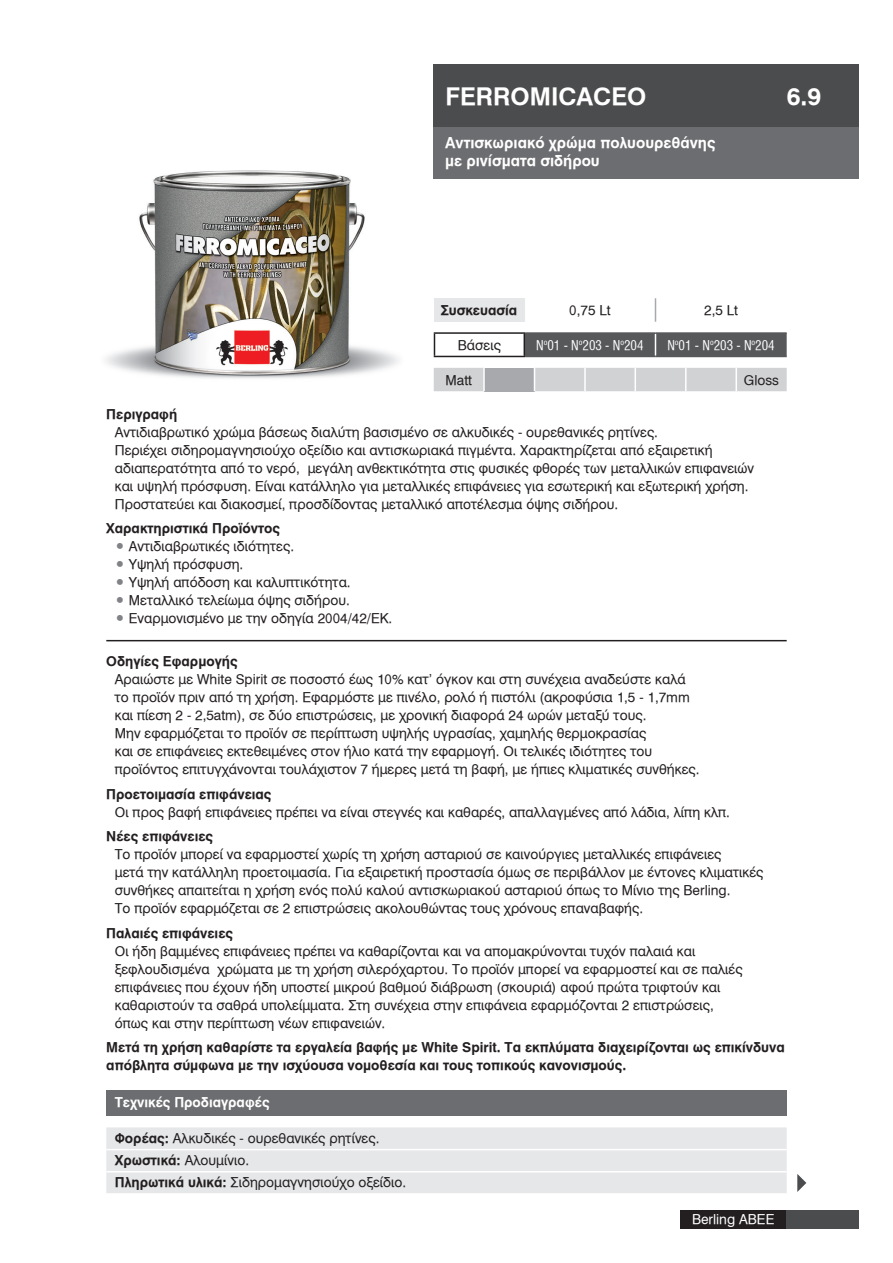
<style>
.page{position:relative;width:893px;height:1263px;background:#fff}
.page>*{position:absolute;margin:0;border:0;box-sizing:border-box;transform-origin:0 0}
.t1{font:24px "UB Helvetica Bold";color:#fff}
.t2{font:15px/18px "UB Helvetica Bold";color:#fff}
.t3{font:13.5px/18px "UB Helvetica";color:#231f20}
.t4{font:13.5px/18px "UB Helvetica Bold";color:#231f20}
.t5{font:13.5px "UB Helvetica Cond";color:#fff}
.t6{font:13.5px "UB Helvetica Bold";color:#fff}
.t7{font:13.5px "UB Helvetica";color:#fff}
.s1{font-family:"UB Helvetica Bold"}
.s2{color:#808285}
</style>
<div class="page">
<img style="left:106px;top:121px;width:346px;height:271px">
<div style="left:680px;top:1210px;width:107px;height:19px;background:#231f20"></div>
<div style="left:787px;top:1210px;width:72px;height:19px;background:#4b4c4d"></div>
<div style="left:434px;top:64px;width:425px;height:64px;background:#4b4c4d"></div>
<div style="left:434px;top:128px;width:425px;height:51px;background:#6c6d70"></div>
<svg style="left:434px;top:368px;width:353px;height:23px"></svg>
<hr style="left:735px;top:368px;width:2px;height:23px;background:#fff">
<hr style="left:434px;top:332px;width:91px;height:2px;background:#231f20">
<svg style="left:434px;top:334px;width:1px;height:22px"></svg>
<div style="left:524px;top:333px;width:263px;height:23px;background:#57585a"></div>
<hr style="left:434px;top:356px;width:91px;height:1px;background:#231f20">
<hr style="left:525px;top:332px;width:130px;height:2px;background:#57585a">
<hr style="left:655px;top:332px;width:132px;height:2px;background:#57585a">
<hr style="left:525px;top:356px;width:130px;height:1px;background:#57585a">
<hr style="left:655px;top:356px;width:132px;height:1px;background:#57585a">
<div style="left:434px;top:298px;width:90px;height:24px;background:#e6e7e9"></div>
<svg style="left:524px;top:298px;width:133px;height:24px"></svg>
<hr style="left:106px;top:640px;width:681px;height:1px;background:#231f20">
<div style="left:106px;top:1090px;width:681px;height:26px;background:#6c6d70"></div>
<div style="left:106px;top:1127px;width:681px;height:66px;background:#e6e7e9"></div>
<hr style="left:106px;top:1149px;width:681px;height:1px;background:#fff">
<hr style="left:106px;top:1171px;width:681px;height:1px;background:#fff">
<svg style="left:797px;top:1174px;width:9px;height:18px"></svg>
<p class="t1" style="left:445px;top:82px;width:203px">FERROMICACEO</p>
<p class="t1" style="left:787px;top:82px;width:36px">6.9</p>
<p class="t2" style="left:445px;top:134px;width:272px">Αντισκωριακό χρώμα πολυουρεθάνης με ρινίσματα σιδήρου</p>
<p class="t4" style="left:441px;top:301px;width:78px">Συσκευασία</p>
<p class="t3" style="left:569px;top:301px;width:43px">0,75 Lt</p>
<p class="t3" style="left:704px;top:301px;width:35px">2,5 Lt</p>
<p class="t3" style="left:458px;top:336px;width:45px">Βάσεις</p>
<p class="t5" style="left:536px;top:338px;width:109px">Ν<sup>ο</sup>01 - Ν<sup>ο</sup>203 - Ν<sup>ο</sup>204</p>
<p class="t5" style="left:667px;top:338px;width:109px">Ν<sup>ο</sup>01 - Ν<sup>ο</sup>203 - Ν<sup>ο</sup>204</p>
<p class="t3" style="left:446px;top:371px;width:28px">Matt</p>
<p class="t3" style="left:744px;top:371px;width:37px">Gloss</p>
<p class="t3" style="left:115px;top:405px;width:641px;text-indent:-9px"><span class="s1">Περιγραφή<br></span>Αντιδιαβρωτικό χρώμα βάσεως διαλύτη βασισμένο σε αλκυδικές - ουρεθανικές ρητίνες.<br>Περιέχει σιδηρομαγνησιούχο οξείδιο και αντισκωριακά πιγμέντα. Χαρακτηρίζεται από εξαιρετική αδιαπερατότητα από το νερό, μεγάλη ανθεκτικότητα στις φυσικές φθορές των μεταλλικών επιφανειών και υψηλή πρόσφυση. Είναι κατάλληλο για μεταλλικές επιφάνειες για εσωτερική και εξωτερική χρήση.<br>Προστατεύει και διακοσμεί, προσδίδοντας μεταλλικό αποτέλεσμα όψης σιδήρου.</p>
<p class="t4" style="left:106px;top:519px;width:175px">Χαρακτηριστικά Προϊόντος</p>
<p class="t3" style="left:115px;top:537px;width:181px"><span class="s2">•</span> Αντιδιαβρωτικές ιδιότητες.</p>
<p class="t3" style="left:115px;top:555px;width:130px"><span class="s2">•</span> Υψηλή πρόσφυση.</p>
<p class="t3" style="left:115px;top:573px;width:237px"><span class="s2">•</span> Υψηλή απόδοση και καλυπτικότητα.</p>
<p class="t3" style="left:115px;top:591px;width:237px"><span class="s2">•</span> Μεταλλικό τελείωμα όψης σιδήρου.</p>
<p class="t3" style="left:115px;top:609px;width:279px"><span class="s2">•</span> Εναρμονισμένο με την οδηγία 2004/42/ΕΚ.</p>
<p class="t3" style="left:115px;top:653px;width:586px;text-indent:-9px"><span class="s1">Οδηγίες Εφαρμογής<br></span>Αραιώστε με White Spirit σε ποσοστό έως 10% κατ’ όγκον και στη συνέχεια αναδεύστε καλά το προϊόν πριν από τη χρήση. Εφαρμόστε με πινέλο, ρολό ή πιστόλι (ακροφύσια 1,5 - 1,7mm και πίεση 2 - 2,5atm), σε δύο επιστρώσεις, με χρονική διαφορά 24 ωρών μεταξύ τους.<br>Μην εφαρμόζεται το προϊόν σε περίπτωση υψηλής υγρασίας, χαμηλής θερμοκρασίας<br>και σε επιφάνειες εκτεθειμένες στον ήλιο κατά την εφαρμογή. Οι τελικές ιδιότητες του προϊόντος επιτυγχάνονται τουλάχιστον 7 ήμερες μετά τη βαφή, με ήπιες κλιματικές συνθήκες.</p>
<p class="t3" style="left:115px;top:785px;width:617px;text-indent:-9px"><span class="s1">Προετοιμασία επιφάνειας<br></span>Οι προς βαφή επιφάνειες πρέπει να είναι στεγνές και καθαρές, απαλλαγμένες από λάδια, λίπη κλπ.</p>
<p class="t3" style="left:115px;top:827px;width:650px;text-indent:-9px"><span class="s1">Νέες επιφάνειες<br></span>Το προϊόν μπορεί να εφαρμοστεί χωρίς τη χρήση ασταριού σε καινούργιες μεταλλικές επιφάνειες<br>μετά την κατάλληλη προετοιμασία. Για εξαιρετική προστασία όμως σε περιβάλλον με έντονες κλιματικές συνθήκες απαιτείται η χρήση ενός πολύ καλού αντισκωριακού ασταριού όπως το Μίνιο της Berling.<br>Το προϊόν εφαρμόζεται σε 2 επιστρώσεις ακολουθώντας τους χρόνους επαναβαφής.</p>
<p class="t3" style="left:115px;top:924px;width:629px;text-indent:-9px"><span class="s1">Παλαιές επιφάνειες<br></span>Οι ήδη βαμμένες επιφάνειες πρέπει να καθαρίζονται και να απομακρύνονται τυχόν παλαιά και ξεφλουδισμένα χρώματα με τη χρήση σιλερόχαρτου. Το προϊόν μπορεί να εφαρμοστεί και σε παλιές επιφάνειες που έχουν ήδη υποστεί μικρού βαθμού διάβρωση (σκουριά) αφού πρώτα τριφτούν και καθαριστούν τα σαθρά υπολείμματα. Στη συνέχεια στην επιφάνεια εφαρμόζονται 2 επιστρώσεις, όπως και στην περίπτωση νέων επιφανειών.</p>
<p class="t4" style="left:106px;top:1038px;width:680px">Μετά τη χρήση καθαρίστε τα εργαλεία βαφής με White Spirit. Τα εκπλύματα διαχειρίζονται ως επικίνδυνα απόβλητα σύμφωνα με την ισχύουσα νομοθεσία και τους τοπικούς κανονισμούς.</p>
<p class="t6" style="left:115px;top:1094px;width:156px">Τεχνικές Προδιαγραφές</p>
<p class="t3" style="left:115px;top:1129px;width:266px"><span class="s1">Φορέας:</span> Αλκυδικές - ουρεθανικές ρητίνες.</p>
<p class="t3" style="left:115px;top:1151px;width:136px"><span class="s1">Χρωστικά:</span> Αλουμίνιο.</p>
<p class="t3" style="left:115px;top:1173px;width:293px"><span class="s1">Πληρωτικά υλικά:</span> Σιδηρομαγνησιούχο οξείδιο.</p>
<p class="t7" style="left:692px;top:1211px;width:84px">Berling ABEE</p>
</div>
